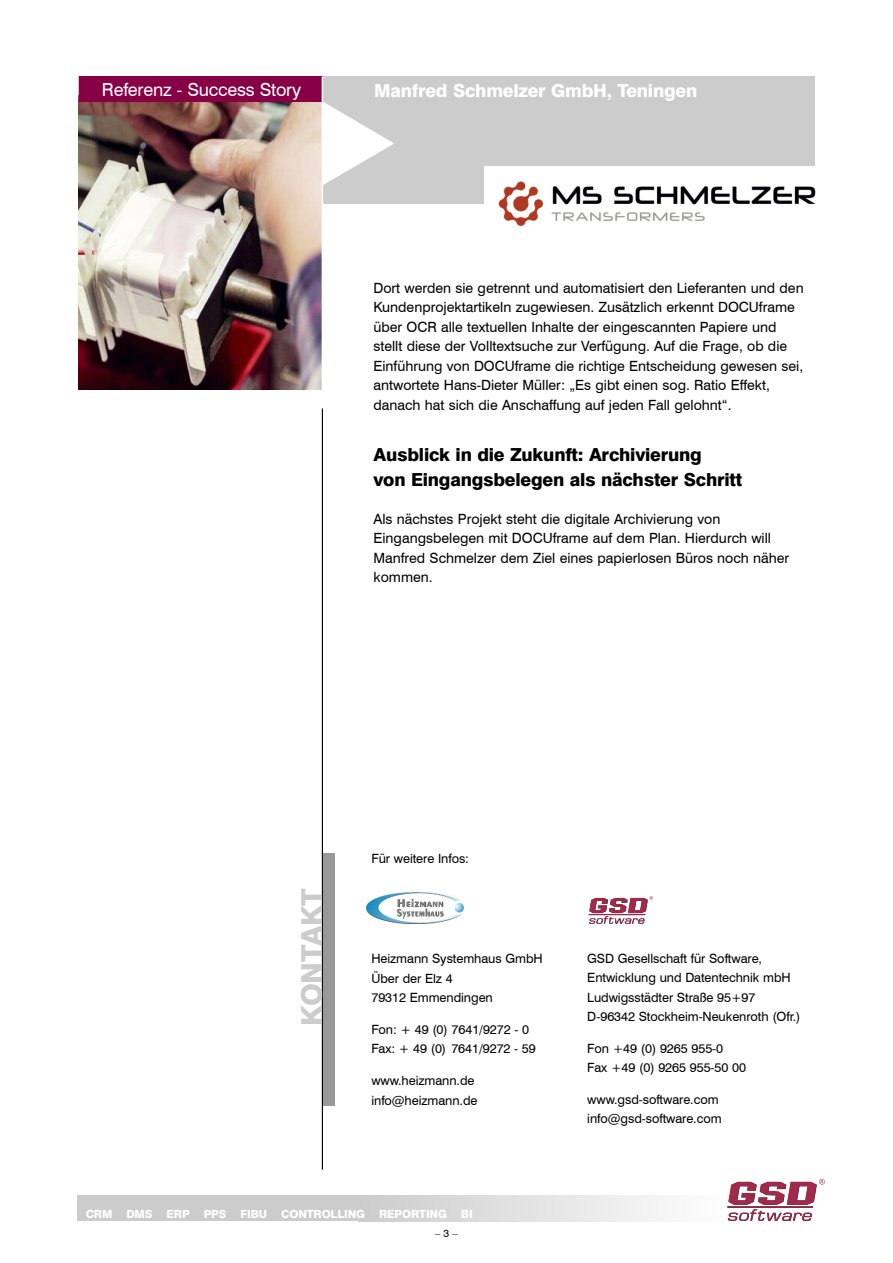
<style>
.page{position:relative;width:893px;height:1263px;background:#fff}
.page>*{position:absolute;margin:0;border:0;box-sizing:border-box;transform-origin:0 0}
.t1{font:800 28.5px "Swiss 721 BT";letter-spacing:-.015em;color:#ccc}
.t2{font:800 18px/25.5px "Swiss 721 BT";letter-spacing:-.01em;color:#000}
.t3{font:800 18px "Swiss 721 BT";letter-spacing:-.01em;color:#fff}
.t4{font:18px "Swiss 721 BT";letter-spacing:-.01em;color:#fff}
.t5{font:14.1px/19.5px "Swiss 721 BT";color:#000}
.t6{font:12.75px/19.5px "Swiss 721 BT";letter-spacing:-.005em;color:#000}
.t7{font:800 11.25px "Swiss 721 BT";letter-spacing:-.01em;color:#fff}
.t8{font:10.5px "Swiss 721 BT";color:#000}
</style>
<div class="page">
<div style="left:79px;top:77px;width:736px;height:127px;background:#ccc"></div>
<img style="left:79px;top:102px;width:243px;height:287px">
<div style="left:79px;top:77px;width:243px;height:25px;background:#870046"></div>
<hr style="left:322px;top:77px;width:1px;height:323px;background:#fff">
<svg style="left:323px;top:102px;width:71px;height:83px"></svg>
<div style="left:359px;top:1196px;width:370px;height:25px;background:linear-gradient(to right,#ccc,#fefefe)"></div>
<div style="left:77px;top:1196px;width:283px;height:25px;background:#ccc"></div>
<div style="left:323px;top:957px;width:12px;height:149px;background:#999"></div>
<div style="left:323px;top:853px;width:12px;height:187px;background:#999"></div>
<hr style="left:322px;top:409px;width:1px;height:760px;background:#000">
<svg style="left:388px;top:892px;width:48px;height:32px"></svg>
<img style="left:366px;top:893px;width:98px;height:30px">
<hr style="left:727px;top:1206px;width:86px;height:2px;background:#231f20">
<hr style="left:727px;top:1206px;width:86px;height:1px;background:#a12a4c">
<svg style="left:728px;top:1179px;width:97px;height:42px"></svg>
<hr style="left:588px;top:914px;width:57px;height:1px;background:#a12a4c">
<svg style="left:589px;top:896px;width:64px;height:28px"></svg>
<div style="left:484px;top:167px;width:341px;height:84px;background:#fff"></div>
<img style="left:498px;top:181px;width:318px;height:46px">
<p class="t4" style="left:102px;top:79px;width:201px">Referenz - Success Story</p>
<p class="t3" style="left:374px;top:79px;width:325px">Manfred Schmelzer GmbH, Teningen</p>
<p class="t5" style="left:373px;top:278px;width:432px">Dort werden sie getrennt und automatisiert den Lieferanten und den Kundenprojektartikeln zugewiesen. Zusätzlich erkennt DOCUframe über OCR alle textuellen Inhalte der eingescannten Papiere und stellt diese der Volltextsuche zur Verfügung. Auf die Frage, ob die Einführung von DOCUframe die richtige Entscheidung gewesen sei, antwortete Hans-Dieter Müller: „Es gibt einen sog. Ratio Effekt, danach hat sich die Anschaffung auf jeden Fall gelohnt“.</p>
<p class="t2" style="left:373px;top:442px;width:370px">Ausblick in die Zukunft: Archivierung<br>von Eingangsbelegen als nächster Schritt</p>
<p class="t5" style="left:373px;top:509px;width:417px">Als nächstes Projekt steht die digitale Archivierung von Eingangsbelegen mit DOCUframe auf dem Plan. Hierdurch will Manfred Schmelzer dem Ziel eines papierlosen Büros noch näher kommen.</p>
<h1 class="t1" style="left:294px;top:1026px;width:139px;rotate:-90deg">KONTAKT</h1>
<p class="t6" style="left:371px;top:848px;width:99px">Für weitere Infos:</p>
<p class="t6" style="left:371px;top:949px;width:173px">Heizmann Systemhaus GmbH<br>Über der Elz 4<br>79312 Emmendingen</p>
<p class="t6" style="left:371px;top:1019px;width:166px">Fon: + 49 (0) 7641/9272 - 0<br>Fax: + 49 (0) 7641/9272 - 59</p>
<p class="t6" style="left:371px;top:1070px;width:108px">www.heizmann.de info@heizmann.de</p>
<p class="t6" style="left:587px;top:948px;width:215px">GSD Gesellschaft für Software, Entwicklung und Datentechnik mbH Ludwigsstädter Straße 95+97<br>D-96342 Stockheim-Neukenroth (Ofr.)</p>
<p class="t6" style="left:587px;top:1038px;width:160px">Fon +49 (0) 9265 955-0<br>Fax +49 (0) 9265 955-50 00</p>
<p class="t6" style="left:587px;top:1089px;width:136px">www.gsd-software.com info@gsd-software.com</p>
<p class="t7" style="left:86px;top:1207px;width:389px">CRM DMS ERP PPS FIBU CONTROLLING REPORTING BI</p>
<p class="t8" style="left:435px;top:1227px;width:24px">–3–</p>
</div>
